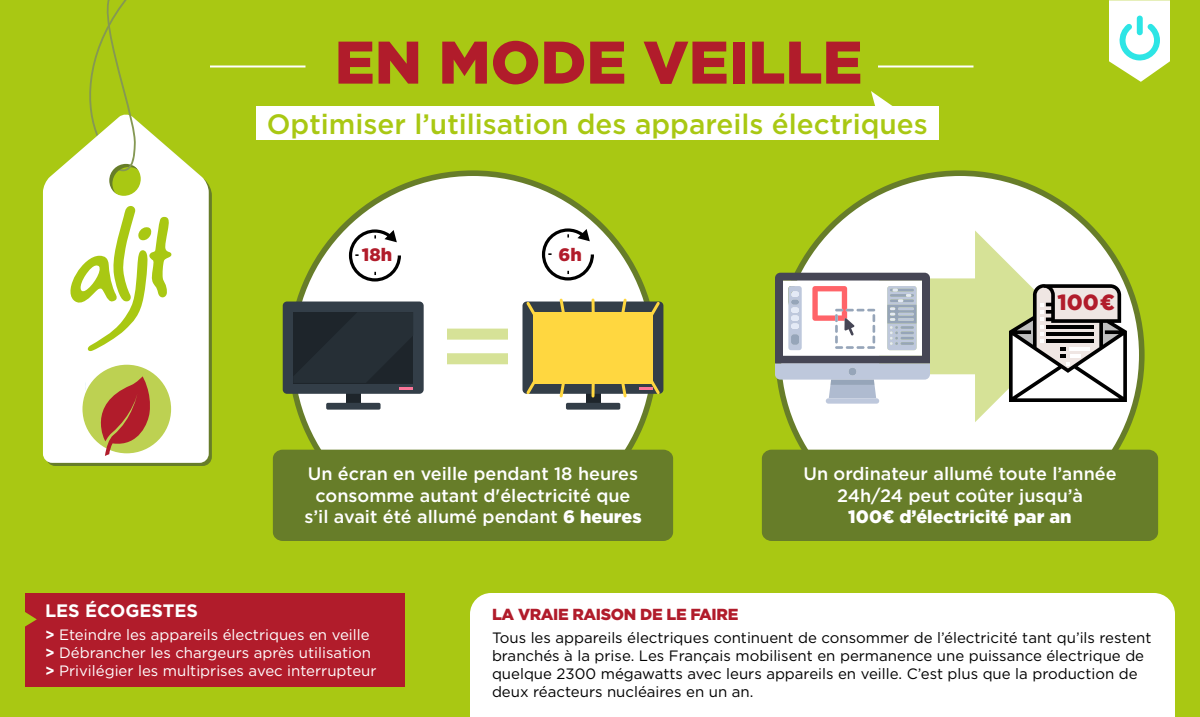
<style>
.page{position:relative;width:1200px;height:717px;background:#a9c813}
.page>*{position:absolute;margin:0;border:0;box-sizing:border-box;transform-origin:0 0}
.t1{font:900 60px "Gotham";color:#b11c2b}
.t2{font:500 28px "Gotham";color:#a9c813}
.t3{font:900 22px "Gotham";color:#b11c2b}
.t4{font:500 18px/21.6px "Gotham";color:#fff;text-align:center}
.t5{font:900 18px "Gotham";color:#fff}
.t6{font:700 18px "Gotham";color:#fff}
.t7{font:900 18px "Gotham";color:#b11c2b}
.t8{font:900 16px "Gotham";letter-spacing:-.02em;color:#b11c2b}
.t9{font:15px/18px "Gotham";color:#000}
.t10{font:15px/18px "Gotham";color:#fff}
.s1{font-weight:900}
.s2{font-weight:700}
</style>
<div class="page">
<svg style="left:49px;top:186px;width:163px;height:280px"></svg>
<svg style="left:43px;top:151px;width:166px;height:312px;background:#fafbf2"></svg>
<div style="left:82px;top:365px;width:89px;height:88px;background:#bdd152;border-radius:50%"></div>
<div style="left:256px;top:107px;width:683px;height:33px;background:#fff"></div>
<svg style="left:871px;top:91px;width:25px;height:16px"></svg>
<svg style="left:62px;top:0;width:110px;height:352px"></svg>
<div style="left:470px;top:593px;width:705px;height:124px;background:#fff"></div>
<svg style="left:288px;top:170px;width:370px;height:280px;fill:#fff"></svg>
<svg style="left:85px;top:376px;width:67px;height:80px"></svg>
<svg style="left:775px;top:170px;width:370px;height:280px;fill:#fff"></svg>
<svg style="left:879px;top:230px;width:192px;height:192px;background:#edf2d2"></svg>
<div style="left:25px;top:593px;width:380px;height:94px;background:#b11c2b"></div>
<div style="left:273px;top:450px;width:400px;height:91px;background:#677d29"></div>
<div style="left:762px;top:450px;width:396px;height:91px;background:#677d29"></div>
<svg style="left:447px;top:329px;width:61px;height:35px;background:#e5edbf"></svg>
<svg style="left:1009px;top:284px;width:118px;height:118px;background:#b0aea8"></svg>
<svg style="left:1109px;top:0;width:61px;height:82px;background:#d8f4dc"></svg>
<hr style="left:210px;top:66px;width:96px;height:2px;background:#fff">
<hr style="left:878px;top:66px;width:96px;height:2px;background:#fff">
<div style="left:346px;top:388px;width:15px;height:20px;background:#1e252b"></div>
<div style="left:326px;top:403px;width:55px;height:7px;background:#333e48;border-radius:2px"></div>
<div style="left:283px;top:302px;width:141px;height:92px;background:#333e48;border-radius:4px"></div>
<div style="left:586px;top:388px;width:14px;height:20px;background:#1e252b"></div>
<div style="left:566px;top:403px;width:54px;height:7px;background:#333e48;border-radius:2px"></div>
<div style="left:523px;top:302px;width:140px;height:92px;background:#333e48;border-radius:4px"></div>
<div style="left:533px;top:312px;width:120px;height:71px;background:#ffd740"></div>
<hr style="left:639px;top:387px;width:14px;height:3px;background:#fb7598">
<svg style="left:524px;top:299px;width:16px;height:16px"></svg>
<svg style="left:558px;top:297px;width:9px;height:15px"></svg>
<svg style="left:647px;top:299px;width:15px;height:16px"></svg>
<svg style="left:619px;top:297px;width:10px;height:15px"></svg>
<hr style="left:592px;top:300px;width:3px;height:15px;background:#ffd740">
<svg style="left:524px;top:381px;width:16px;height:16px"></svg>
<svg style="left:558px;top:383px;width:9px;height:16px"></svg>
<svg style="left:647px;top:381px;width:15px;height:16px"></svg>
<svg style="left:619px;top:383px;width:10px;height:16px"></svg>
<hr style="left:592px;top:381px;width:3px;height:15px;background:#ffd740">
<svg style="left:349px;top:229px;width:52px;height:53px;background:#d0d0d0"></svg>
<svg style="left:542px;top:228px;width:52px;height:53px;background:#d0d0d0"></svg>
<svg style="left:293px;top:312px;width:120px;height:78px;background:#252c33"></svg>
<div style="left:826px;top:398px;width:53px;height:6px;background:#bec8dc;border-radius:3px"></div>
<svg style="left:775px;top:273px;width:155px;height:125px;background:#c3c2c9"></svg>
<h1 class="t1" style="left:335px;top:21px;width:529px">EN MODE VEILLE</h1>
<h2 class="t2" style="left:267px;top:106px;width:663px">Optimiser l’utilisation des appareils électriques</h2>
<p class="t7" style="left:362px;top:242px;width:32px">18h</p>
<p class="t7" style="left:558px;top:242px;width:25px">6h</p>
<h3 class="t3" style="left:1057px;top:287px;width:59px">100 €</h3>
<p class="t4" style="left:304px;top:463px;width:339px">Un écran en veille pendant 18 heures consomme autant d'électricité que s’il avait été allumé pendant <span class="s1">6 heures</span></p>
<p class="t4" style="left:803px;top:463px;width:315px">Un ordinateur allumé toute l’année<br>24h/24 peut coûter jusqu’à</p>
<p class="t5" style="left:848px;top:505px;width:225px">100€ d’électricité par an</p>
<p class="t6" style="left:45px;top:599px;width:155px">LES ÉCOGESTES</p>
<p class="t10" style="left:45px;top:626px;width:333px"><span class="s2">&gt;</span> Eteindre les appareils électriques en veille <span class="s2">&gt;</span> Débrancher les chargeurs après utilisation <span class="s2">&gt;</span> Privilégier les multiprises avec interrupteur</p>
<p class="t8" style="left:492px;top:603px;width:248px">LA VRAIE RAISON DE LE FAIRE</p>
<p class="t9" style="left:492px;top:628px;width:661px">Tous les appareils électriques continuent de consommer de l’électricité tant qu’ils restent branchés à la prise. Les Français mobilisent en permanence une puissance électrique de quelque 2300 mégawatts avec leurs appareils en veille. C’est plus que la production de deux réacteurs nucléaires en un an.</p>
</div>
